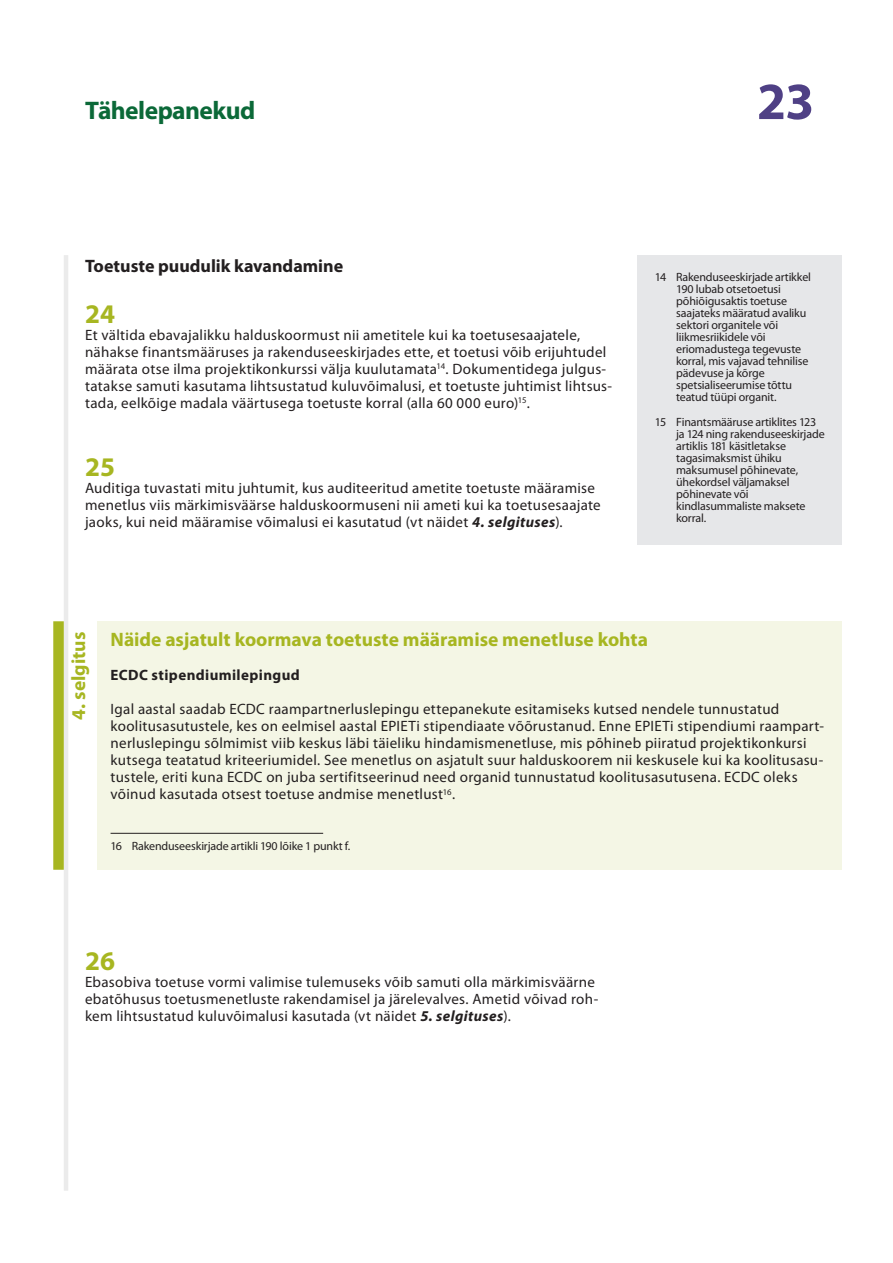
<style>
.page{position:relative;width:893px;height:1263px;background:#fff}
.page>*{position:absolute;margin:0;border:0;box-sizing:border-box;transform-origin:0 0}
.t1{font:700 52.5px "Myriad Pro";color:#4f4085}
.E_05_-_CHAP__1__TEXT{font:700 27px "Myriad Pro";color:#a7b621}
.t2{font:700 25.5px "Myriad Pro";letter-spacing:-.025em;color:#0b6938}
.F_02_-_BOX_TITRE_COL{font:700 19.5px "Myriad Pro";color:#a7b621}
.F_01_-_GREEN_BOX_NUM{font:700 19.5px "Myriad Pro";color:#a7b621}
.E_04_-_CHAP__TITRE_B{font:700 18px "Myriad Pro";color:#231f20}
.E_05_-_CHAP__1__TEXT-2{font:15px/17px "Myriad Pro";letter-spacing:.02em;color:#231f20}
.F_04_-_BOX_TEXTE{font:15px/17px "Myriad Pro";letter-spacing:.02em;color:#231f20}
.F_03_-_BOX_TITRE_COL{font:700 15px "Myriad Pro";letter-spacing:.025em;color:#231f20}
.E_08_-_CHAP__FOOTNOT{font:12px/12px "Myriad Pro";letter-spacing:-.015em;color:#231f20}
.s1{font-weight:700;font-style:italic}
</style>
<div class="page">
<hr style="left:64px;top:255px;width:4px;height:936px;background:#ebebeb">
<div style="left:638px;top:255px;width:204px;height:289px;background:#e6e7e9"></div>
<div style="left:98px;top:621px;width:744px;height:249px;background:#f4f6e5"></div>
<div style="left:53px;top:621px;width:11px;height:249px;background:#a7b621"></div>
<hr style="left:111px;top:833px;width:212px;height:1px;background:#231f20">
<h3 class="t2" style="left:85px;top:94px;width:172px">Tähelepanekud</h3>
<h1 class="t1" style="left:757px;top:67px;width:59px">23</h1>
<p class="E_04_-_CHAP__TITRE_B" style="left:85px;top:254px;width:260px">Toetuste puudulik kavandamine</p>
<p class="E_05_-_CHAP__1__TEXT" style="left:85px;top:296px;width:32px">24</p>
<p class="E_05_-_CHAP__1__TEXT-2" style="left:85px;top:326px;width:529px">Et vältida ebavajalikku halduskoormust nii ametitele kui ka toetusesaajatele, nähakse finantsmääruses ja rakenduseeskirjades ette, et toetusi võib erijuhtudel määrata otse ilma projektikonkurssi välja kuulutamata<sup>14</sup>. Dokumentidega julgus&shy;tatakse samuti kasutama lihtsustatud kuluvõimalusi, et toetuste juhtimist lihtsus&shy;tada, eelkõige madala väärtusega toetuste korral (alla 60 000 euro)<sup>15</sup>.</p>
<p class="E_05_-_CHAP__1__TEXT" style="left:85px;top:450px;width:32px">25</p>
<p class="E_05_-_CHAP__1__TEXT-2" style="left:85px;top:479px;width:517px">Auditiga tuvastati mitu juhtumit, kus auditeeritud ametite toetuste määramise menetlus viis märkimisväärse halduskoormuseni nii ameti kui ka toetusesaajate jaoks, kui neid määramise võimalusi ei kasutatud (vt näidet <span class="s1">4. selgituses</span>).</p>
<p class="E_08_-_CHAP__FOOTNOT" style="left:676px;top:271px;width:136px;text-indent:-21px">14 Rakenduseeskirjade artikkel<br>190 lubab otsetoetusi põhiõigusaktis toetuse saajateks määratud avaliku sektori organitele või liikmesriikidele või eriomadustega tegevuste korral, mis vajavad tehnilise pädevuse ja kõrge spetsialiseerumise tõttu teatud tüüpi organit.</p>
<p class="E_08_-_CHAP__FOOTNOT" style="left:676px;top:416px;width:150px;text-indent:-21px">15 Finantsmääruse artiklites 123 ja 124 ning rakenduseeskirjade artiklis 181 käsitletakse tagasimaksmist ühiku maksumusel põhinevate, ühekordsel väljamaksel põhinevate või kindlasummaliste maksete korral.</p>
<p class="F_01_-_GREEN_BOX_NUM" style="left:66px;top:720px;width:89px;rotate:-90deg">4. selgitus</p>
<p class="F_02_-_BOX_TITRE_COL" style="left:111px;top:627px;width:539px">Näide asjatult koormava toetuste määramise menetluse kohta</p>
<p class="F_03_-_BOX_TITRE_COL" style="left:111px;top:665px;width:191px">ECDC stipendiumilepingud</p>
<p class="F_04_-_BOX_TEXTE" style="left:111px;top:701px;width:715px">Igal aastal saadab ECDC raampartnerluslepingu ettepanekute esitamiseks kutsed nendele tunnustatud koolitusasutustele, kes on eelmisel aastal EPIETi stipendiaate võõrustanud. Enne EPIETi stipendiumi raampart&shy;nerluslepingu sõlmimist viib keskus läbi täieliku hindamismenetluse, mis põhineb piiratud projektikonkursi kutsega teatatud kriteeriumidel. See menetlus on asjatult suur halduskoorem nii keskusele kui ka koolitusasu&shy;tustele, eriti kuna ECDC on juba sertifitseerinud need organid tunnustatud koolitusasutusena. ECDC oleks võinud kasutada otsest toetuse andmise menetlust<sup>16</sup>.</p>
<p class="E_08_-_CHAP__FOOTNOT" style="left:111px;top:839px;width:241px">16 Rakenduseeskirjade artikli 190 lõike 1 punkt f.</p>
<p class="E_05_-_CHAP__1__TEXT" style="left:85px;top:943px;width:32px">26</p>
<p class="E_05_-_CHAP__1__TEXT-2" style="left:85px;top:973px;width:515px">Ebasobiva toetuse vormi valimise tulemuseks võib samuti olla märkimisväärne ebatõhusus toetusmenetluste rakendamisel ja järelevalves. Ametid võivad roh&shy;kem lihtsustatud kuluvõimalusi kasutada (vt näidet <span class="s1">5. selgituses</span>).</p>
</div>
